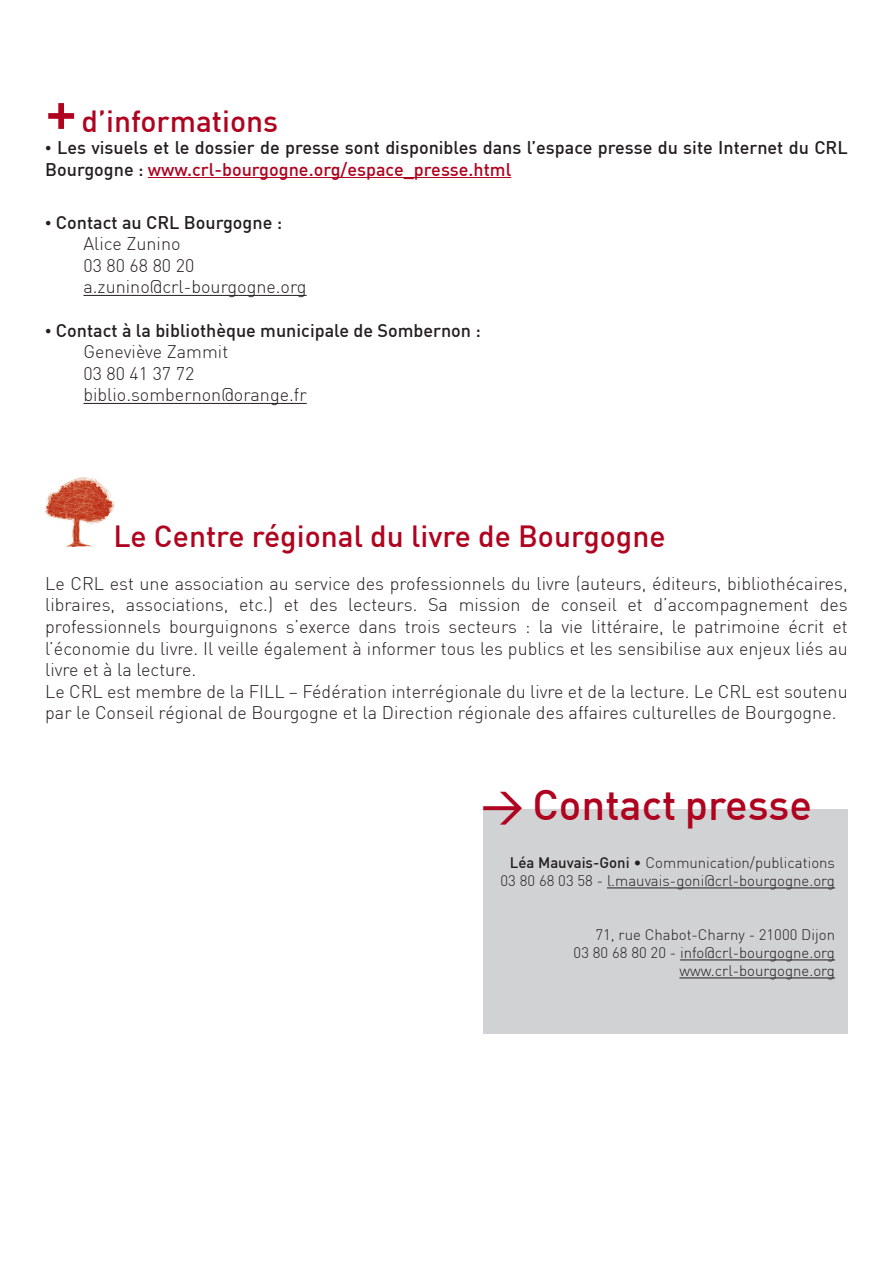
<style>
.page{position:relative;width:893px;height:1263px;background:#fff}
.page>*{position:absolute;margin:0;border:0;box-sizing:border-box;transform-origin:0 0}
.t1{font:500 42px "DIN Pro";color:#af031f}
.t2{font:500 30px "DIN Pro";color:#af031f}
.t3{font:300 18px/21.6px "DIN Pro";color:#231f20;text-align:justify}
.t4{font:500 18px/21.6px "DIN Pro";color:#231f20}
.t5{font:300 15px "DIN Pro";color:#231f20}
.s1{font-size:60px}
.s2{font-family:"Times New Roman";font-weight:400}
.s3{color:#af031f}
.s4{font-weight:500}
</style>
<div class="page">
<hr style="left:148px;top:177px;width:363px;height:1px;background:#af031f">
<hr style="left:83px;top:295px;width:224px;height:1px;background:#231f20">
<hr style="left:83px;top:403px;width:224px;height:1px;background:#231f20">
<img style="left:45px;top:477px;width:68px;height:70px">
<div style="left:483px;top:809px;width:365px;height:224px;background:#d1d2d4"></div>
<hr style="left:607px;top:887px;width:228px;height:1px;background:#231f20">
<hr style="left:680px;top:959px;width:155px;height:1px;background:#231f20">
<hr style="left:679px;top:977px;width:156px;height:1px;background:#231f20">
<p class="t2" style="left:45px;top:102px;width:235px"><span class="s1">+</span> d’informations</p>
<p class="t4" style="left:45px;top:136px;width:804px"><span class="s2">•</span> Les visuels et le dossier de presse sont disponibles dans l’espace presse du site Internet du CRL<br>Bourgogne : <span class="s3">www.crl-bourgogne.org/espace_presse.html</span></p>
<p class="t4" style="left:45px;top:211px;width:238px"><span class="s2">•</span> Contact au CRL Bourgogne :</p>
<p class="t3" style="left:83px;top:233px;width:99px">Alice Zunino</p>
<p class="t3" style="left:83px;top:254px;width:112px">03 80 68 80 20</p>
<p class="t3" style="left:83px;top:276px;width:225px">a.zunino@crl-bourgogne.org</p>
<p class="t4" style="left:45px;top:319px;width:437px"><span class="s2">•</span> Contact à la bibliothèque municipale de Sombernon :</p>
<p class="t3" style="left:83px;top:341px;width:146px">Geneviève Zammit</p>
<p class="t3" style="left:83px;top:362px;width:112px">03 80 41 37 72</p>
<p class="t3" style="left:83px;top:384px;width:225px">biblio.sombernon@orange.fr</p>
<p class="t2" style="left:113px;top:516px;width:554px">Le Centre régional du livre de Bourgogne</p>
<p class="t3" style="left:45px;top:572px;width:804px">Le CRL est une association au service des professionnels du livre (auteurs, éditeurs, bibliothécaires, libraires, associations, etc.) et des lecteurs. Sa mission de conseil et d’accompagnement des professionnels bourguignons s’exerce dans trois secteurs : la vie littéraire, le patrimoine écrit et l’économie du livre. Il veille également à informer tous les publics et les sensibilise aux enjeux liés au livre et à la lecture.</p>
<p class="t3" style="left:45px;top:680px;width:804px">Le CRL est membre de la FILL – Fédération interrégionale du livre et de la lecture. Le CRL est soutenu par le Conseil régional de Bourgogne et la Direction régionale des affaires culturelles de Bourgogne.</p>
<p class="t1" style="left:481px;top:777px;width:333px">→ Contact presse</p>
<p class="t5" style="left:510px;top:853px;width:327px"><span class="s4">Léa Mauvais-Goni</span> • Communication/publications</p>
<p class="t5" style="left:501px;top:871px;width:336px">03 80 68 03 58 - l.mauvais-goni@crl-bourgogne.org</p>
<p class="t5" style="left:595px;top:925px;width:241px">71, rue Chabot-Charny - 21000 Dijon</p>
<p class="t5" style="left:574px;top:943px;width:263px">03 80 68 80 20 - info@crl-bourgogne.org</p>
<p class="t5" style="left:679px;top:961px;width:157px">www.crl-bourgogne.org</p>
</div>
